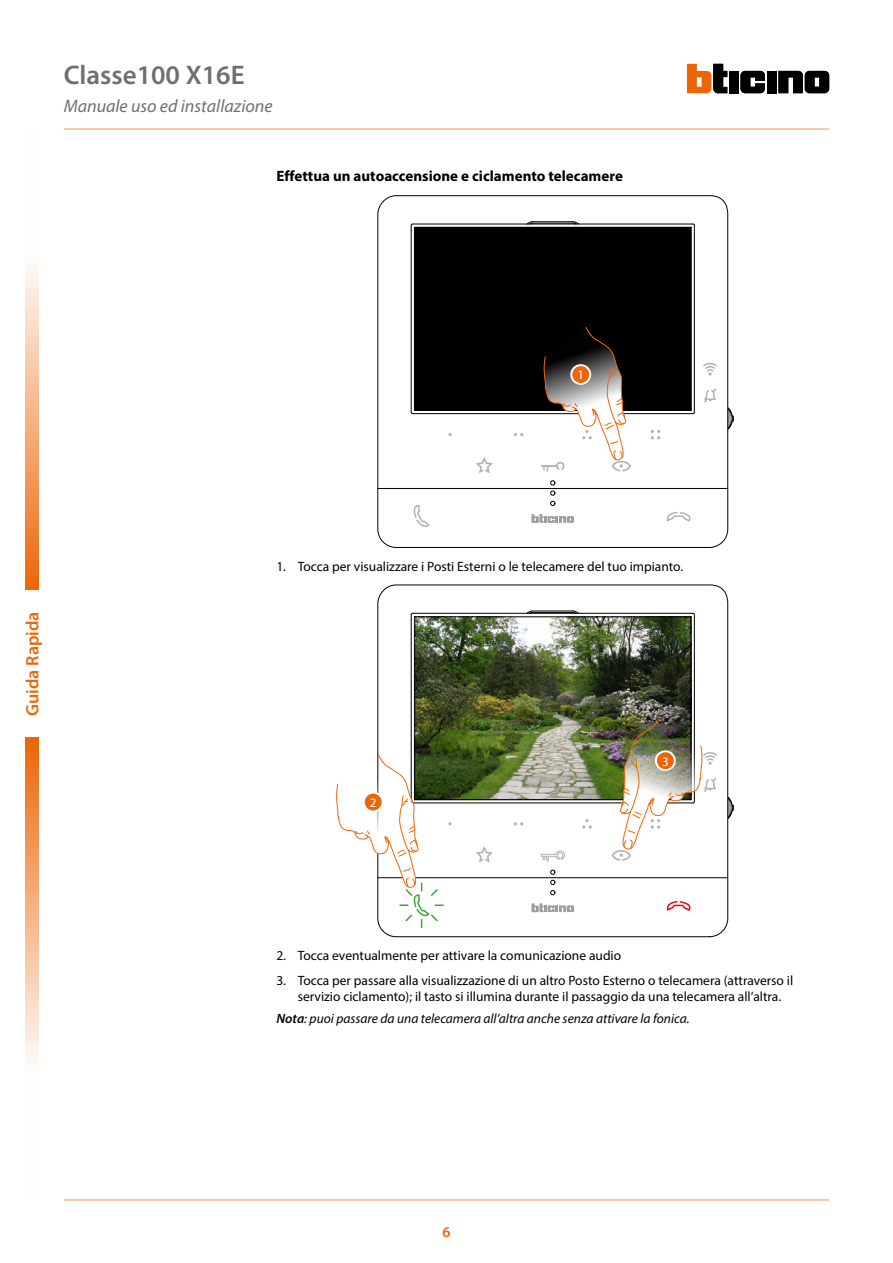
<style>
.page{position:relative;width:893px;height:1263px;background:#fff}
.page>*{position:absolute;margin:0;border:0;box-sizing:border-box;transform-origin:0 0}
.t1{font:600 27px "Myriad Pro";color:#706f6f}
.t2{font:italic 18px "Myriad Pro";color:#706f6f}
.t3{font:600 18px "Myriad Pro";color:#ec6608}
.t4{font:700 15px "Myriad Pro";color:#000}
.t5{font:600 15px "Myriad Pro";color:#ec6608}
.t6{font:13.5px/16.2px "Myriad Pro";color:#000}
.t7{font:italic 13.5px "Myriad Pro";color:#000}
.t8{font:13.05px "Myriad Pro";color:#fff}
.s1{font-weight:600}
</style>
<div class="page">
<hr style="left:64px;top:128px;width:765px;height:2px;background:#f8b887">
<hr style="left:64px;top:1199px;width:765px;height:2px;background:#f8b887">
<svg style="left:740px;top:71px;width:25px;height:22px"></svg>
<div style="left:767px;top:71px;width:10px;height:22px;background:#000"></div>
<div style="left:729px;top:71px;width:10px;height:22px;background:#000"></div>
<svg style="left:687px;top:64px;width:40px;height:29px"></svg>
<svg style="left:778px;top:71px;width:51px;height:22px"></svg>
<svg style="left:25px;top:265px;width:14px;height:325px;background:#f4ae7d"></svg>
<svg style="left:25px;top:737px;width:14px;height:327px;background:#f4ae7d"></svg>
<svg style="left:728px;top:794px;width:6px;height:27px"></svg>
<svg style="left:377px;top:584px;width:351px;height:353px"></svg>
<svg style="left:550px;top:870px;width:5px;height:25px"></svg>
<hr style="left:532px;top:611px;width:41px;height:1px;background:#000">
<svg style="left:572px;top:610px;width:8px;height:3px"></svg>
<hr style="left:532px;top:612px;width:41px;height:1px;background:#000">
<svg style="left:526px;top:610px;width:7px;height:3px"></svg>
<hr style="left:691px;top:616px;width:1px;height:184px;background:#000">
<hr style="left:413px;top:802px;width:280px;height:1px;background:#000">
<hr style="left:411px;top:620px;width:1px;height:181px;background:#000">
<hr style="left:413px;top:613px;width:280px;height:1px;background:#000">
<svg style="left:410px;top:612px;width:4px;height:8px"></svg>
<hr style="left:694px;top:615px;width:1px;height:183px;background:#000">
<svg style="left:531px;top:903px;width:43px;height:9px"></svg>
<hr style="left:378px;top:877px;width:349px;height:1px;background:#000">
<svg style="left:667px;top:901px;width:24px;height:10px"></svg>
<svg style="left:541px;top:851px;width:24px;height:10px"></svg>
<svg style="left:476px;top:846px;width:17px;height:16px"></svg>
<svg style="left:582px;top:819px;width:10px;height:10px"></svg>
<svg style="left:514px;top:822px;width:9px;height:3px"></svg>
<img style="left:414px;top:616px;width:276px;height:183px">
<hr style="left:415px;top:799px;width:276px;height:1px;background:#000">
<hr style="left:414px;top:617px;width:1px;height:182px;background:#000">
<hr style="left:690px;top:617px;width:1px;height:182px;background:#000">
<hr style="left:415px;top:616px;width:276px;height:1px;background:#000">
<img style="left:612px;top:715px;width:105px;height:146px">
<svg style="left:655px;top:750px;width:21px;height:21px"></svg>
<div style="left:657px;top:752px;width:17px;height:17px;background:#ec6608;border-radius:50%"></div>
<svg style="left:728px;top:405px;width:6px;height:27px"></svg>
<svg style="left:377px;top:195px;width:351px;height:353px"></svg>
<svg style="left:550px;top:480px;width:5px;height:5px"></svg>
<svg style="left:550px;top:491px;width:5px;height:15px"></svg>
<hr style="left:532px;top:221px;width:41px;height:1px;background:#000">
<svg style="left:572px;top:221px;width:8px;height:3px"></svg>
<hr style="left:532px;top:223px;width:41px;height:1px;background:#000">
<svg style="left:526px;top:221px;width:7px;height:3px"></svg>
<hr style="left:691px;top:227px;width:1px;height:183px;background:#000">
<hr style="left:413px;top:413px;width:280px;height:1px;background:#000">
<hr style="left:411px;top:230px;width:1px;height:182px;background:#000">
<svg style="left:692px;top:408px;width:3px;height:6px"></svg>
<hr style="left:413px;top:224px;width:280px;height:1px;background:#000">
<svg style="left:410px;top:223px;width:4px;height:7px"></svg>
<hr style="left:694px;top:225px;width:1px;height:184px;background:#000">
<svg style="left:531px;top:514px;width:43px;height:9px"></svg>
<hr style="left:378px;top:488px;width:349px;height:1px;background:#000">
<svg style="left:414px;top:505px;width:15px;height:23px"></svg>
<svg style="left:667px;top:512px;width:24px;height:10px"></svg>
<svg style="left:476px;top:457px;width:17px;height:16px"></svg>
<svg style="left:651px;top:430px;width:9px;height:9px"></svg>
<svg style="left:514px;top:433px;width:9px;height:3px"></svg>
<svg style="left:448px;top:433px;width:4px;height:3px"></svg>
<svg style="left:704px;top:388px;width:12px;height:15px"></svg>
<svg style="left:703px;top:363px;width:14px;height:12px"></svg>
<div style="left:414px;top:227px;width:277px;height:184px;background:#000"></div>
<svg style="left:541px;top:327px;width:90px;height:145px"></svg>
<svg style="left:570px;top:364px;width:21px;height:21px"></svg>
<div style="left:572px;top:366px;width:17px;height:17px;background:#ec6608;border-radius:50%"></div>
<svg style="left:336px;top:754px;width:116px;height:173px"></svg>
<svg style="left:363px;top:792px;width:21px;height:20px"></svg>
<div style="left:365px;top:793px;width:17px;height:17px;background:#ec6608;border-radius:50%"></div>
<h1 class="t1" style="left:64px;top:58px;width:182px">Classe100 X16E</h1>
<h2 class="t2" style="left:64px;top:95px;width:210px">Manuale uso ed installazione</h2>
<p class="t4" style="left:276px;top:166px;width:348px">Effettua un autoaccensione e ciclamento telecamere</p>
<h2 class="t3" style="left:21px;top:716px;width:106px;rotate:-90deg">Guida Rapida</h2>
<p class="t8" style="left:577px;top:367px;width:8px">1</p>
<p class="t6" style="left:276px;top:558px;width:408px">1. Tocca per visualizzare i Posti Esterni o le telecamere del tuo impianto.</p>
<p class="t8" style="left:370px;top:794px;width:8px">2</p>
<p class="t8" style="left:662px;top:753px;width:8px">3</p>
<p class="t6" style="left:276px;top:947px;width:346px">2. Tocca eventualmente per attivare la comunicazione audio</p>
<p class="t6" style="left:298px;top:972px;width:497px;text-indent:-21px">3. Tocca per passare alla visualizzazione di un altro Posto Esterno o telecamera (attraverso il servizio ciclamento); il tasto si illumina durante il passaggio da una telecamera all’altra.</p>
<p class="t7" style="left:276px;top:1010px;width:415px"><span class="s1">Nota</span>: puoi passare da una telecamera all’altra anche senza attivare la fonica.</p>
<p class="t5" style="left:442px;top:1222px;width:10px">6</p>
</div>
